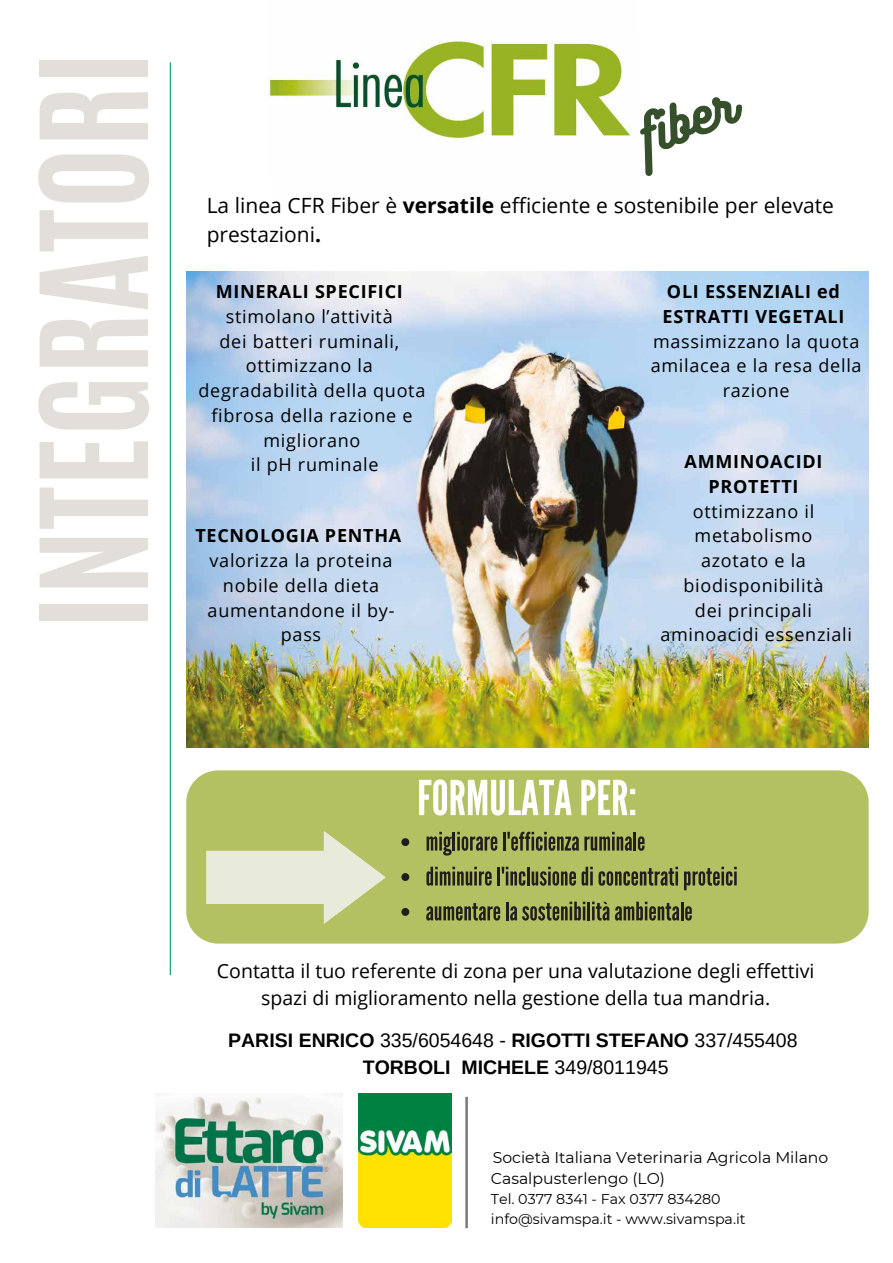
<style>
.page{position:relative;width:893px;height:1263px;background:#fff}
.page>*{position:absolute;margin:0;border:0;box-sizing:border-box;transform-origin:0 0}
.t1{font:700 126.15px "Antonio";color:#e2dfda}
.t2{font:21px/29.2px "Open Sans";color:#000}
.t3{font:19.5px/27px "Open Sans";color:#000;text-align:center}
.t4{font:700 19.5px/27px "Arimo";color:#000;text-align:center}
.t5{font:18px/24.8px "Open Sans";letter-spacing:.04em;color:#000;text-align:center}
.t6{font:700 18px/24.8px "Open Sans";letter-spacing:.04em;color:#000}
.t7{font:15.6px/21.3px "Montserrat";color:#000}
.t8{font:14.25px/19.2px "Montserrat";color:#000}
.s1{font-weight:700}
.s2{font-weight:400}
</style>
<div class="page">
<img style="left:268px;top:37px;width:363px;height:106px">
<img style="left:156px;top:1094px;width:187px;height:134px">
<img style="left:358px;top:1094px;width:94px;height:134px">
<svg style="left:465px;top:1097px;width:3px;height:131px"></svg>
<svg style="left:170px;top:62px;width:1px;height:913px"></svg>
<div style="left:186px;top:770px;width:683px;height:173px;background:#b4c162"></div>
<svg style="left:207px;top:831px;width:178px;height:92px;background:#d1d7a4"></svg>
<img style="left:186px;top:271px;width:683px;height:476px">
<svg style="left:640px;top:97px;width:102px;height:79px"></svg>
<svg style="left:401px;top:838px;width:8px;height:8px"></svg>
<svg style="left:427px;top:832px;width:70px;height:23px;background:#7a8046"></svg>
<hr style="left:503px;top:832px;width:3px;height:18px;background:#221e1c">
<svg style="left:507px;top:832px;width:125px;height:19px;background:#747a43"></svg>
<hr style="left:633px;top:832px;width:3px;height:18px;background:#221e1c">
<svg style="left:638px;top:836px;width:7px;height:15px"></svg>
<svg style="left:401px;top:873px;width:8px;height:8px"></svg>
<svg style="left:426px;top:867px;width:66px;height:19px"></svg>
<hr style="left:497px;top:867px;width:3px;height:18px;background:#221e1c">
<svg style="left:502px;top:867px;width:23px;height:19px"></svg>
<hr style="left:527px;top:867px;width:3px;height:18px;background:#221e1c">
<svg style="left:532px;top:867px;width:44px;height:19px"></svg>
<svg style="left:582px;top:867px;width:11px;height:19px"></svg>
<hr style="left:590px;top:871px;width:3px;height:14px;background:#221e1c">
<svg style="left:599px;top:867px;width:79px;height:19px"></svg>
<hr style="left:675px;top:871px;width:3px;height:14px;background:#221e1c">
<svg style="left:684px;top:867px;width:53px;height:23px"></svg>
<hr style="left:734px;top:871px;width:3px;height:14px;background:#221e1c">
<svg style="left:401px;top:908px;width:8px;height:8px"></svg>
<svg style="left:426px;top:903px;width:74px;height:17px"></svg>
<svg style="left:506px;top:902px;width:79px;height:18px"></svg>
<hr style="left:587px;top:902px;width:3px;height:18px;background:#221e1c">
<svg style="left:592px;top:902px;width:100px;height:18px;background:#6e7340"></svg>
<svg style="left:419px;top:779px;width:153px;height:36px"></svg>
<svg style="left:581px;top:780px;width:54px;height:35px"></svg>
<h1 class="t1" style="left:-1px;top:630px;width:580px;rotate:-90deg">INTEGRATORI</h1>
<p class="t2" style="left:207px;top:190px;width:629px">La linea CFR Fiber è <span class="s1">versatile</span> efficiente e sostenibile per elevate prestazioni<span class="s1">.</span></p>
<p class="t6" style="left:216px;top:279px;width:189px">MINERALI SPECIFICI</p>
<p class="t5" style="left:199px;top:303px;width:228px">stimolano l’attività<br>dei batteri ruminali, ottimizzano la degradabilità della quota fibrosa della razione e migliorano<br>il pH ruminale</p>
<p class="t6" style="left:663px;top:279px;width:183px">OLI ESSENZIALI ed<br>ESTRATTI VEGETALI</p>
<p class="t5" style="left:651px;top:328px;width:212px">massimizzano la quota amilacea e la resa della razione</p>
<p class="t6" style="left:685px;top:449px;width:139px;text-align:center">AMMINOACIDI<br>PROTETTI</p>
<p class="t5" style="left:660px;top:498px;width:193px">ottimizzano il metabolismo<br>azotato e la biodisponibilità<br>dei principali aminoacidi essenziali</p>
<p class="t6" style="left:195px;top:523px;width:207px">TECNOLOGIA PENTHA</p>
<p class="t5" style="left:208px;top:548px;width:188px">valorizza la proteina nobile della dieta aumentandone il by&shy;pass</p>
<p class="t3" style="left:217px;top:957px;width:599px">Contatta il tuo referente di zona per una valutazione degli effettivi spazi di miglioramento nella gestione della tua mandria.</p>
<p class="t4" style="left:228px;top:1027px;width:571px">PARISI ENRICO <span class="s2">335/6054648 -</span> RIGOTTI STEFANO <span class="s2">337/455408<br></span>TORBOLI MICHELE <span class="s2">349/8011945</span></p>
<p class="t7" style="left:491px;top:1146px;width:339px">Società Italiana Veterinaria Agricola Milano<br>Casalpusterlengo (LO)</p>
<p class="t8" style="left:491px;top:1189px;width:256px">Tel. 0377 8341 - Fax 0377 834280 info@sivamspa.it - www.sivamspa.it</p>
</div>
